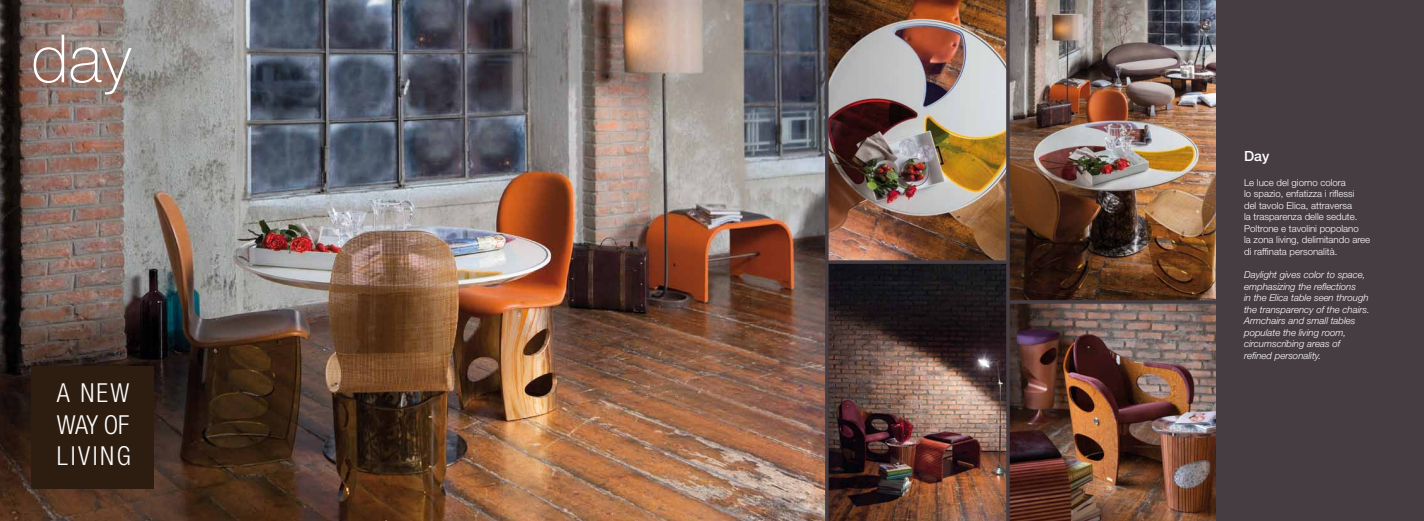
<style>
.page{position:relative;width:1424px;height:521px;background:#fff}
.page>*{position:absolute;margin:0;border:0;box-sizing:border-box;transform-origin:0 0}
.t1{font:100 66.5px "Helvetica Neue";color:#fff}
.t2{font:300 condensed 26.16px/31.4px "Helvetica Neue";letter-spacing:.09em;color:#fff;text-align:justify}
.t3{font:500 14px "Helvetica Neue";color:#fff}
.t4{font:italic 300 9.62px/11.5px "Helvetica Neue";color:#fff}
.t5{font:300 9.62px/11.5px "Helvetica Neue";color:#fff}
</style>
<div class="page">
<div style="left:712px;top:0;width:712px;height:521px;background:#463d42"></div>
<img style="left:0;top:0;width:1006px;height:521px">
<div style="left:32px;top:366px;width:122px;height:123px;background:#2d1d11"></div>
<img style="left:1010px;top:304px;width:206px;height:217px">
<img style="left:1010px;top:0;width:206px;height:300px">
<svg style="left:1010px;top:300px;width:206px;height:4px"></svg>
<svg style="left:828px;top:260px;width:178px;height:4px"></svg>
<hr style="left:825px;top:0;width:3px;height:521px;background:#463d42">
<svg style="left:1006px;top:2px;width:4px;height:519px"></svg>
<h1 class="t1" style="left:32px;top:21px;width:101px">day</h1>
<h2 class="t2" style="left:57px;top:377px;width:76px">A NEW WAY OF LIVING</h2>
<h3 class="t3" style="left:1244px;top:148px;width:27px">Day</h3>
<p class="t5" style="left:1244px;top:176px;width:128px">Le luce del giorno colora<br>lo spazio, enfatizza i riflessi<br>del tavolo Elica, attraversa<br>la trasparenza delle sedute.<br>Poltrone e tavolini popolano<br>la zona living, delimitando aree di raffinata personalità.</p>
<p class="t4" style="left:1244px;top:269px;width:127px">Daylight gives color to space, emphasizing the reflections<br>in the Elica table seen through the transparency of the chairs.<br>Armchairs and small tables populate the living room, circumscribing areas of refined personality.</p>
</div>
